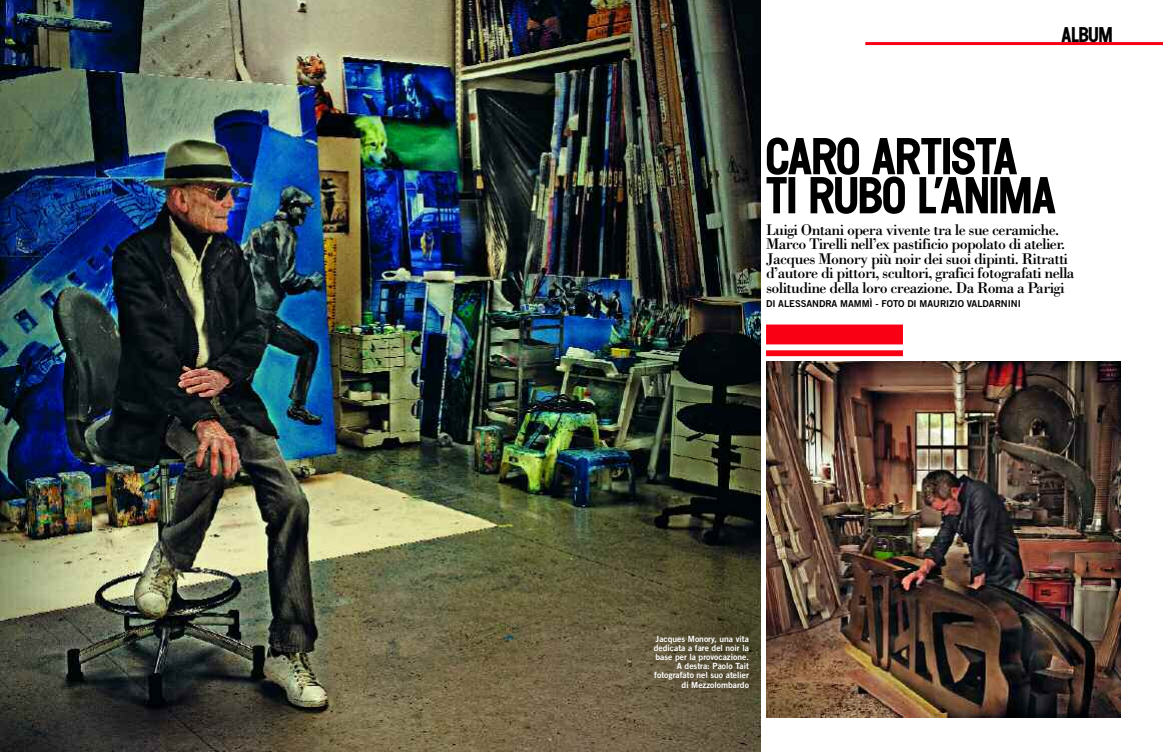
<style>
.page{position:relative;width:1163px;height:752px;background:#fff}
.page>*{position:absolute;margin:0;border:0;box-sizing:border-box;transform-origin:0 0}
.t1{font:700 51px/39px "GFT Lespresso Sans";letter-spacing:-.005em;color:#000}
.t2{font:700 21px "GFT Lespresso Sans";letter-spacing:-.005em;color:#000}
.t3{font:16px/14.5px "Bodoni BT";letter-spacing:-.04em;color:#000}
.t4{font:9.5px "Trade Gothic Bold Two";letter-spacing:-.005em;color:#000}
.t5{font:8.5px/9px "Trade Gothic Bold Two";color:#fff;text-align:right}
</style>
<div class="page">
<img style="left:0;top:0;width:760px;height:751px">
<hr style="left:865px;top:42px;width:297px;height:3px;background:#f90015">
<img style="left:766px;top:361px;width:354px;height:355px">
<div style="left:766px;top:324px;width:136px;height:20px;background:#f90015"></div>
<div style="left:766px;top:350px;width:136px;height:6px;background:#f90015"></div>
<h2 class="t2" style="left:1061px;top:27px;width:52px">ALBUM</h2>
<h1 class="t1" style="left:766px;top:141px;width:291px">CARO ARTISTA<br>TI RUBO L’ANIMA</h1>
<p class="t3" style="left:766px;top:224px;width:310px">Luigi Ontani opera vivente tra le sue ceramiche.<br>Marco Tirelli nell’ex pastificio popolato di atelier.<br>Jacques Monory più noir dei suoi dipinti. Ritratti d’autore di pittori, scultori, grafici fotografati nella solitudine della loro creazione. Da Roma a Parigi</p>
<p class="t4" style="left:766px;top:300px;width:256px">DI ALESSANDRA MAMMÌ - FOTO DI MAURIZIO VALDARNINI</p>
<p class="t5" style="left:653px;top:635px;width:97px">Jacques Monory, una vita dedicata a fare del noir la base per la provocazione.<br>A destra: Paolo Tait fotografato nel suo atelier di Mezzolombardo</p>
</div>
